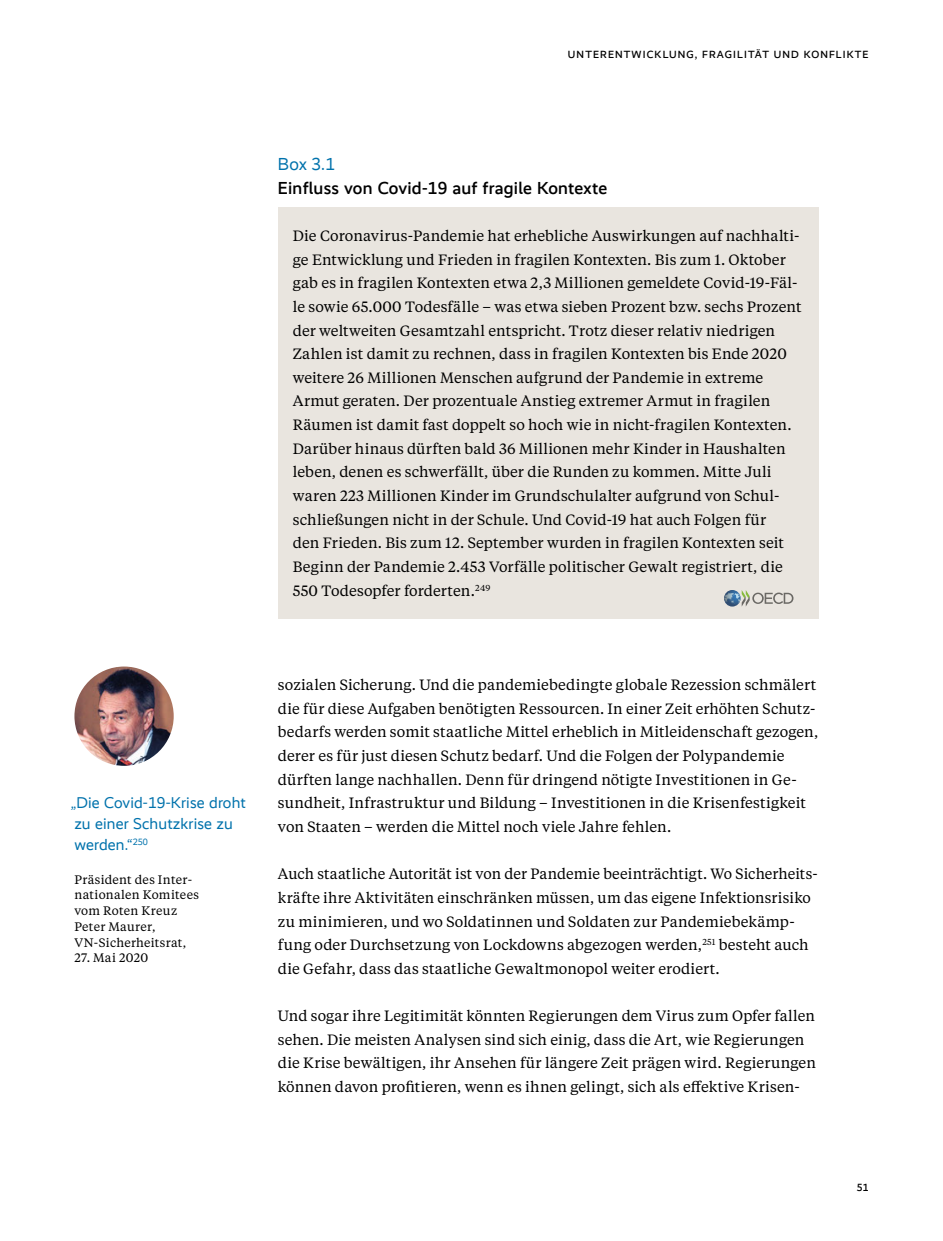
<style>
.page{position:relative;width:943px;height:1241px;background:#fff}
.page>*{position:absolute;margin:0;border:0;box-sizing:border-box;transform-origin:0 0}
.t1{font:500 17.5px "mscrealist";letter-spacing:.015em;color:#000}
.t2{font:17.5px "mscrealist";color:#0072ac}
.t3{font:15.75px/21px "mscrealist";letter-spacing:.01em;color:#0072ac}
.t4{font:14.88px/23.6px "Tiempos Text";letter-spacing:.005em;color:#000}
.t5{font:12.25px/15.8px "Tiempos Text";letter-spacing:.02em;color:#000}
.t6{font:500 10.5px "mscrealist";letter-spacing:.11em;color:#000}
</style>
<div class="page">
<img style="left:74px;top:666px;width:100px;height:99px;border-radius:50px">
<div style="left:278px;top:207px;width:541px;height:412px;background:#e9e5df"></div>
<svg style="left:724px;top:590px;width:16px;height:16px"></svg>
<svg style="left:741px;top:590px;width:52px;height:16px"></svg>
<p class="t6" style="left:568px;top:48px;width:66px">Unterentwicklung</p>
<p class="t6" style="left:695px;top:48px;width:25px">, Fragili</p>
<p class="t6" style="left:748px;top:48px;width:35px">tät und</p>
<p class="t6" style="left:803px;top:48px;width:16px">Konflik</p>
<p class="t6" style="left:854px;top:48px;width:14px">te</p>
<p class="t3" style="left:71px;top:792px;width:176px">„Die Covid-19-Krise droht zu einer Schutzkrise zu werden.“<sup>250</sup></p>
<p class="t5" style="left:74px;top:870px;width:126px">Präsident des Inter&shy;nationalen Komitees vom Roten Kreuz<br>Peter Maurer,<br>VN-Sicherheitsrat,</p>
<p class="t5" style="left:74px;top:949px;width:75px">27. Mai 2020</p>
<p class="t2" style="left:278px;top:154px;width:58px">Box 3.1</p>
<p class="t1" style="left:278px;top:178px;width:331px">Einfluss von Covid-19 auf fragile Kontexte</p>
<p class="t4" style="left:293px;top:223px;width:510px">Die Coronavirus-Pandemie hat erhebliche Auswirkungen auf nachhalti&shy;ge Entwicklung und Frieden in fragilen Kontexten. Bis zum 1. Oktober gab es in fragilen Kontexten etwa 2,3 Millionen gemeldete Covid-19-Fäl&shy;le sowie 65.000 Todesfälle – was etwa sieben Prozent bzw. sechs Prozent der weltweiten Gesamtzahl entspricht. Trotz dieser relativ niedrigen Zahlen ist damit zu rechnen, dass in fragilen Kontexten bis Ende 2020 weitere 26 Millionen Menschen aufgrund der Pandemie in extreme Armut geraten. Der prozentuale Anstieg extremer Armut in fragilen Räumen ist damit fast doppelt so hoch wie in nicht-fragilen Kontexten.<br>Darüber hinaus dürften bald 36 Millionen mehr Kinder in Haushalten leben, denen es schwerfällt, über die Runden zu kommen. Mitte Juli waren 223 Millionen Kinder im Grundschulalter aufgrund von Schul&shy;schließungen nicht in der Schule. Und Covid-19 hat auch Folgen für<br>den Frieden. Bis zum 12. September wurden in fragilen Kontexten seit Beginn der Pandemie 2.453 Vorfälle politischer Gewalt registriert, die 550 Todesopfer forderten.<sup>249</sup></p>
<p class="t4" style="left:278px;top:672px;width:542px">sozialen Sicherung. Und die pandemiebedingte globale Rezession schmälert die für diese Aufgaben benötigten Ressourcen. In einer Zeit erhöhten Schutz&shy;bedarfs werden somit staatliche Mittel erheblich in Mitleidenschaft gezogen, derer es für just diesen Schutz bedarf. Und die Folgen der Polypandemie dürften lange nachhallen. Denn für dringend nötigte Investitionen in Ge&shy;sundheit, Infrastruktur und Bildung – Investitionen in die Krisenfestigkeit von Staaten – werden die Mittel noch viele Jahre fehlen.</p>
<p class="t4" style="left:278px;top:861px;width:541px">Auch staatliche Autorität ist von der Pandemie beeinträchtigt. Wo Sicherheits&shy;kräfte ihre Aktivitäten einschränken müssen, um das eigene Infektionsrisiko zu minimieren, und wo Soldatinnen und Soldaten zur Pandemiebekämp&shy;fung oder Durchsetzung von Lockdowns abgezogen werden,<sup>251</sup> besteht auch die Gefahr, dass das staatliche Gewaltmonopol weiter erodiert.</p>
<p class="t4" style="left:278px;top:1003px;width:539px">Und sogar ihre Legitimität könnten Regierungen dem Virus zum Opfer fallen sehen. Die meisten Analysen sind sich einig, dass die Art, wie Regierungen die Krise bewältigen, ihr Ansehen für längere Zeit prägen wird. Regierungen können davon profitieren, wenn es ihnen gelingt, sich als effektive Krisen-</p>
<p class="t6" style="left:856px;top:1181px;width:13px">51</p>
</div>
